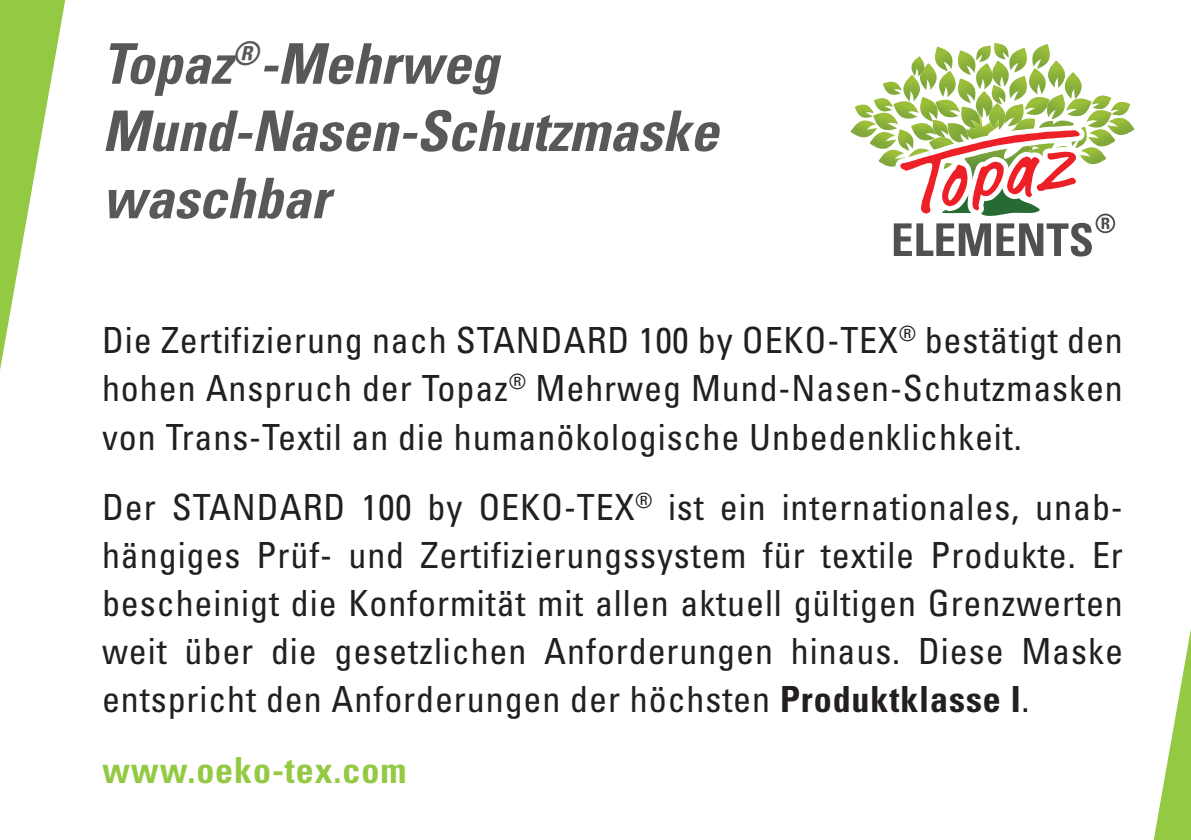
<style>
.page{position:relative;width:1191px;height:840px;background:#fff}
.page>*{position:absolute;margin:0;border:0;box-sizing:border-box;transform-origin:0 0}
.t1{font:italic 700 condensed 56px/67.2px "Univers LT Std";color:#57585a}
.t2{font:condensed 36px/48px "Univers LT Std";letter-spacing:.025em;color:#231f20;text-align:justify}
.t3{font:700 condensed 36px "Univers LT Std";letter-spacing:.025em;color:#94c944}
.s1{font-weight:700}
</style>
<div class="page">
<svg style="left:850px;top:43px;width:284px;height:213px"></svg>
<svg style="left:0;top:0;width:65px;height:370px"></svg>
<svg style="left:1154px;top:629px;width:37px;height:210px"></svg>
<h1 class="t1" style="left:102px;top:30px;width:617px">Topaz<sup>®</sup>-Mehrweg<br>Mund-Nasen-Schutzmaske waschbar</h1>
<p class="t2" style="left:102px;top:316px;width:1022px">Die Zertifizierung nach STANDARD 100 by OEKO-TEX<sup>®</sup> bestätigt den hohen Anspruch der Topaz<sup>®</sup> Mehrweg Mund-Nasen-Schutzmasken von Trans-Textil an die humanökologische Unbedenklichkeit.</p>
<p class="t2" style="left:102px;top:482px;width:1022px">Der STANDARD 100 by OEKO-TEX<sup>®</sup> ist ein internationales, unab&shy;hängiges Prüf- und Zertifizierungssystem für textile Produkte. Er bescheinigt die Konformität mit allen aktuell gültigen Grenzwerten weit über die gesetzlichen Anforderungen hinaus. Diese Maske entspricht den Anforderungen der höchsten <span class="s1">Produktklasse I</span>.</p>
<p class="t3" style="left:102px;top:747px;width:306px">www.oeko-tex.com</p>
</div>
